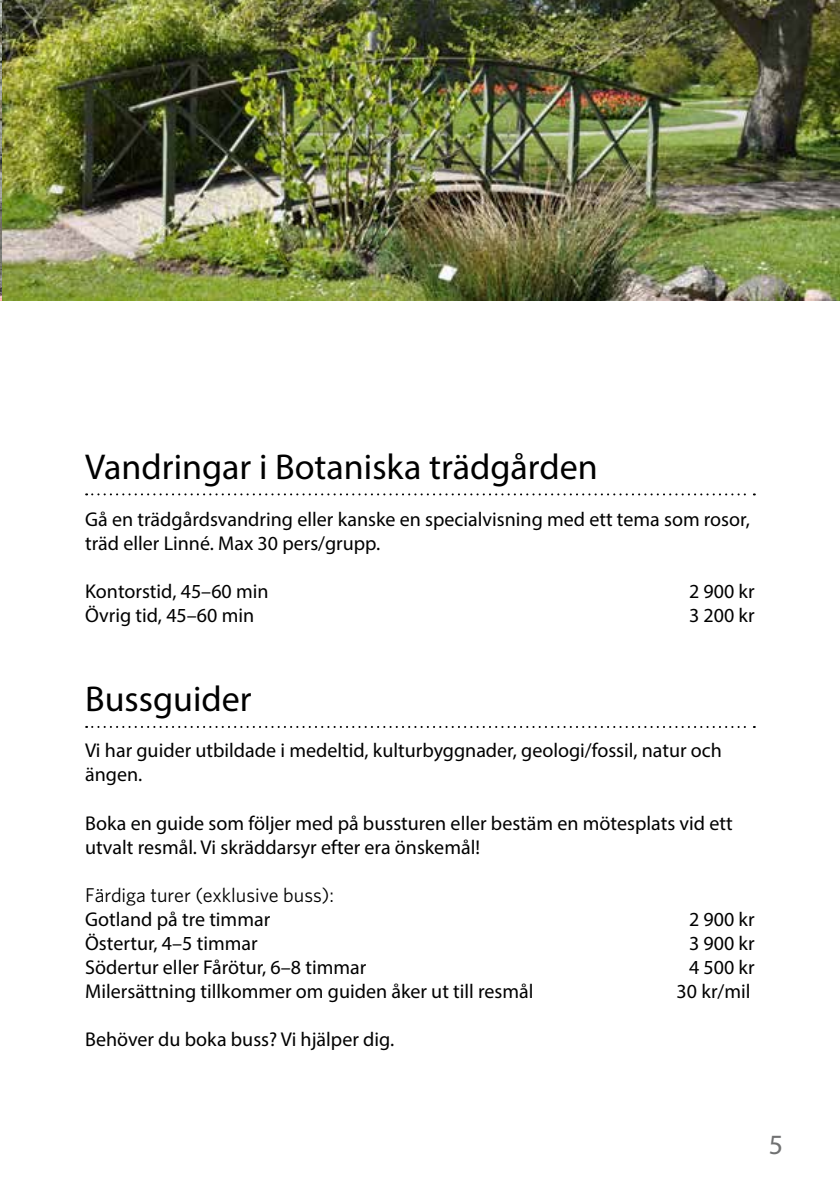
<style>
.page{position:relative;width:840px;height:1191px;background:#fff}
.page>*{position:absolute;margin:0;border:0;box-sizing:border-box;transform-origin:0 0}
.t1{font:36px "Myriad Pro";color:#000}
.t2{font:28px "Myriad Pro";color:#707172}
.t3{font:20px/24px "Myriad Pro";color:#000}
.t4{font:20px "Whitney";color:#000}
</style>
<div class="page">
<img style="left:0;top:0;width:839px;height:300px">
<svg style="left:86px;top:493px;width:668px;height:2px"></svg>
<svg style="left:86px;top:726px;width:668px;height:2px"></svg>
<h1 class="t1" style="left:85px;top:445px;width:514px">Vandringar i Botaniska trädgården</h1>
<p class="t3" style="left:85px;top:507px;width:665px">Gå en trädgårdsvandring eller kanske en specialvisning med ett tema som rosor, träd eller Linné. Max 30 pers/grupp.</p>
<p class="t3" style="left:85px;top:579px;width:185px">Kontorstid, 45–60 min</p>
<p class="t3" style="left:688px;top:579px;width:67px">2 900 kr</p>
<p class="t3" style="left:85px;top:603px;width:170px">Övrig tid, 45–60 min</p>
<p class="t3" style="left:688px;top:603px;width:67px">3 200 kr</p>
<h1 class="t1" style="left:85px;top:676px;width:168px">Bussguider</h1>
<p class="t3" style="left:85px;top:738px;width:638px">Vi har guider utbildade i medeltid, kulturbyggnader, geologi/fossil, natur och ängen.</p>
<p class="t3" style="left:85px;top:810px;width:648px">Boka en guide som följer med på bussturen eller bestäm en mötesplats vid ett utvalt resmål. Vi skräddarsyr efter era önskemål!</p>
<p class="t4" style="left:85px;top:882px;width:250px">Färdiga turer (exklusive buss):</p>
<p class="t3" style="left:85px;top:906px;width:186px">Gotland på tre timmar</p>
<p class="t3" style="left:688px;top:906px;width:67px">2 900 kr</p>
<p class="t3" style="left:85px;top:930px;width:174px">Östertur, 4–5 timmar</p>
<p class="t3" style="left:688px;top:930px;width:67px">3 900 kr</p>
<p class="t3" style="left:85px;top:954px;width:282px">Södertur eller Fårötur, 6–8 timmar</p>
<p class="t3" style="left:688px;top:954px;width:67px">4 500 kr</p>
<p class="t3" style="left:85px;top:978px;width:449px">Milersättning tillkommer om guiden åker ut till resmål</p>
<p class="t3" style="left:676px;top:978px;width:75px">30 kr/mil</p>
<p class="t3" style="left:85px;top:1026px;width:310px">Behöver du boka buss? Vi hjälper dig.</p>
<h2 class="t2" style="left:768px;top:1127px;width:16px">5</h2>
</div>
